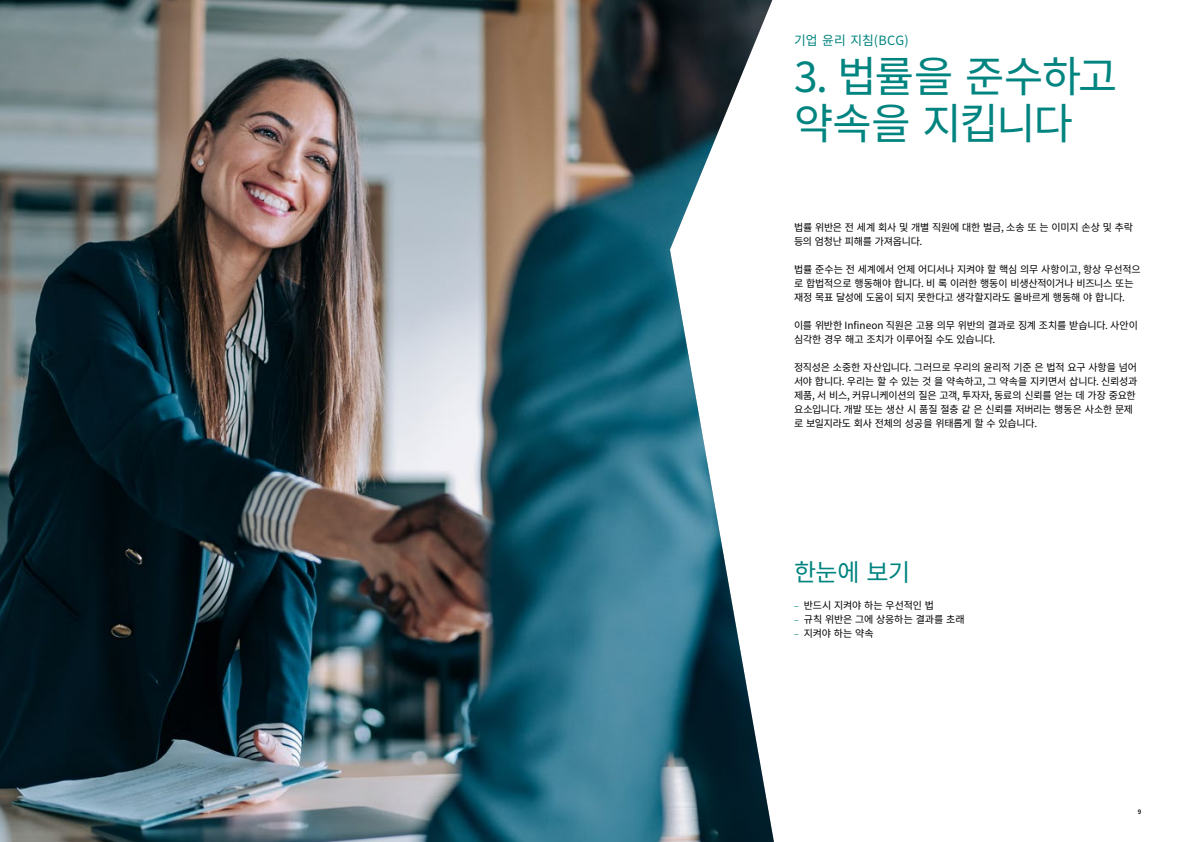
<style>
.page{position:relative;width:1191px;height:842px;background:#fff}
.page>*{position:absolute;margin:0;border:0;box-sizing:border-box;transform-origin:0 0}
.t1{font:42.5px/46.8px "Source Han Sans K";letter-spacing:-.035em;color:#00847f}
.t2{font:24px "Source Han Sans K";color:#00847f}
.t3{font:12.8px "Source Han Sans K";letter-spacing:.015em;color:#00847f}
.t4{font:10px/14px "Source Han Sans K";letter-spacing:-.02em;color:#000}
.t5{font:600 7px "Source Sans 3";color:#000}
.s1{font-family:"Source Sans 3";color:#00847f}
</style>
<div class="page">
<img style="left:0;top:0;width:774px;height:842px">
<p class="t3" style="left:794px;top:33px;width:116px">기업 윤리 지침(BCG)</p>
<h1 class="t1" style="left:794px;top:54px;width:325px">3. 법률을 준수하고 약속을 지킵니다</h1>
<p class="t4" style="left:794px;top:221px;width:340px">법률 위반은 전 세계 회사 및 개별 직원에 대한 벌금, 소송 또 는 이미지 손상 및 추락 등의 엄청난 피해를 가져옵니다.</p>
<p class="t4" style="left:794px;top:263px;width:348px">법률 준수는 전 세계에서 언제 어디서나 지켜야 할 핵심 의무 사항이고, 항상 우선적으 로 합법적으로 행동해야 합니다. 비 록 이러한 행동이 비생산적이거나 비즈니스 또는 재정 목표 달성에 도움이 되지 못한다고 생각할지라도 올바르게 행동해 야 합니다.</p>
<p class="t4" style="left:794px;top:319px;width:346px">이를 위반한 Infineon 직원은 고용 의무 위반의 결과로 징계 조치를 받습니다. 사안이 심각한 경우 해고 조치가 이루어질 수도 있습니다.</p>
<p class="t4" style="left:794px;top:361px;width:345px">정직성은 소중한 자산입니다. 그러므로 우리의 윤리적 기준 은 법적 요구 사항을 넘어 서야 합니다. 우리는 할 수 있는 것 을 약속하고, 그 약속을 지키면서 삽니다. 신뢰성과 제품, 서 비스, 커뮤니케이션의 질은 고객, 투자자, 동료의 신뢰를 얻는 데 가장 중요한 요소입니다. 개발 또는 생산 시 품질 절충 같 은 신뢰를 저버리는 행동은 사소한 문제 로 보일지라도 회사 전체의 성공을 위태롭게 할 수 있습니다.</p>
<h2 class="t2" style="left:794px;top:559px;width:118px">한눈에 보기</h2>
<p class="t4" style="left:794px;top:599px;width:141px"><span class="s1">–</span> 반드시 지켜야 하는 우선적인 법</p>
<p class="t4" style="left:794px;top:613px;width:172px"><span class="s1">–</span> 규칙 위반은 그에 상응하는 결과를 초래</p>
<p class="t4" style="left:794px;top:627px;width:81px"><span class="s1">–</span> 지켜야 하는 약속</p>
<p class="t5" style="left:1137px;top:807px;width:5px">9</p>
</div>
